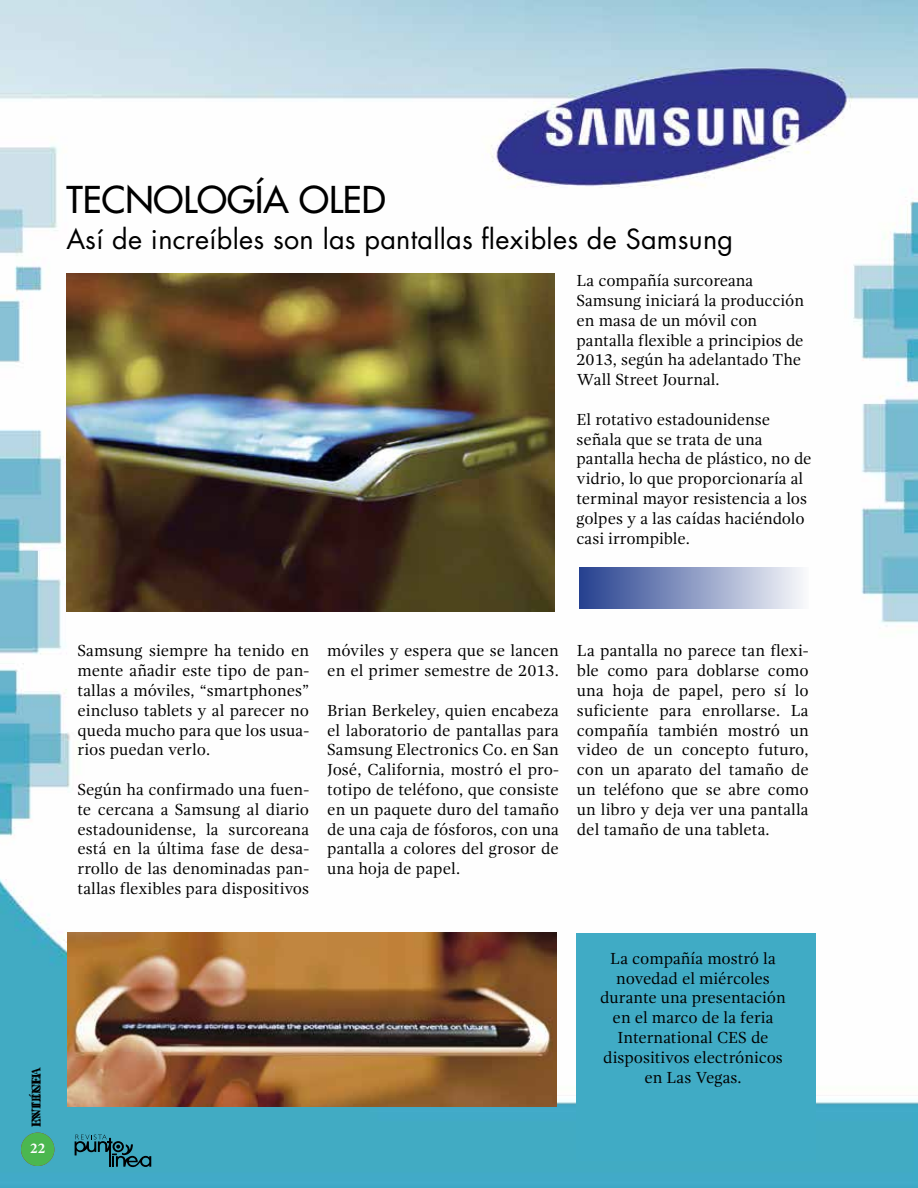
<style>
.page{position:relative;width:918px;height:1188px;background:#fff}
.page>*{position:absolute;margin:0;border:0;box-sizing:border-box;transform-origin:0 0}
.t1{font:500 36px "Futura Std";color:#000}
.t2{font:27px "Futura Std";letter-spacing:.01em;color:#000}
.t3{font:16.5px/19.8px "Gandhi Serif";color:#000;text-align:justify}
.t4{font:700 15px "Minion Pro";color:#fff}
.t5{font:700 12px "Adobe Caslon Pro";color:#000}
</style>
<div class="page">
<img style="left:0;top:0;width:918px;height:1188px">
<div style="left:577px;top:933px;width:239px;height:228px;background:#40abc5"></div>
<img style="left:66px;top:274px;width:489px;height:338px">
<img style="left:68px;top:933px;width:489px;height:174px">
<div style="left:580px;top:567px;width:229px;height:42px;background:linear-gradient(to right,#26418f,#fafafc)"></div>
<svg style="left:75px;top:1135px;width:76px;height:33px;background:#318294"></svg>
<svg style="left:21px;top:1132px;width:34px;height:34px"></svg>
<h1 class="t1" style="left:66px;top:177px;width:321px">TECNOLOGÍA OLED</h1>
<h2 class="t2" style="left:66px;top:222px;width:668px">Así de increíbles son las pantallas flexibles de Samsung</h2>
<p class="t3" style="left:577px;top:271px;width:229px;text-align:left">La compañía surcoreana<br>Samsung iniciará la producción en masa de un móvil con pantalla flexible a principios de<br>2013, según ha adelantado The<br>Wall Street Journal.</p>
<p class="t3" style="left:577px;top:409px;width:237px;text-align:left">El rotativo estadounidense señala que se trata de una pantalla hecha de plástico, no de vidrio, lo que proporcionaría al terminal mayor resistencia a los golpes y a las caídas haciéndolo casi irrompible.</p>
<p class="t5" style="left:29px;top:1127px;width:62px;rotate:-90deg">EN LÍNEA</p>
<p class="t4" style="left:30px;top:1137px;width:16px">22</p>
<p class="t5" style="left:29px;top:1127px;width:55px;rotate:-90deg">IN TECH</p>
<p class="t3" style="left:77px;top:641px;width:233px">Samsung siempre ha tenido en mente añadir este tipo de pan&shy;tallas a móviles, “smartphones” eincluso tablets y al parecer no queda mucho para que los usua&shy;rios puedan verlo.</p>
<p class="t3" style="left:77px;top:780px;width:233px">Según ha confirmado una fuen&shy;te cercana a Samsung al diario estadounidense, la surcoreana está en la última fase de desa&shy;rrollo de las denominadas pan&shy;tallas flexibles para dispositivos</p>
<p class="t3" style="left:327px;top:641px;width:233px">móviles y espera que se lancen en el primer semestre de 2013.</p>
<p class="t3" style="left:327px;top:700px;width:233px">Brian Berkeley, quien encabeza el laboratorio de pantallas para Samsung Electronics Co. en San José, California, mostró el pro&shy;totipo de teléfono, que consiste en un paquete duro del tamaño de una caja de fósforos, con una pantalla a colores del grosor de una hoja de papel.</p>
<p class="t3" style="left:577px;top:641px;width:233px">La pantalla no parece tan flexi&shy;ble como para doblarse como una hoja de papel, pero sí lo suficiente para enrollarse. La compañía también mostró un video de un concepto futuro, con un aparato del tamaño de un teléfono que se abre como un libro y deja ver una pantalla del tamaño de una tableta.</p>
<p class="t3" style="left:600px;top:948px;width:187px;text-align:center">La compañía mostró la novedad el miércoles durante una presentación en el marco de la feria<br>International CES de dispositivos electrónicos en Las Vegas.</p>
</div>
